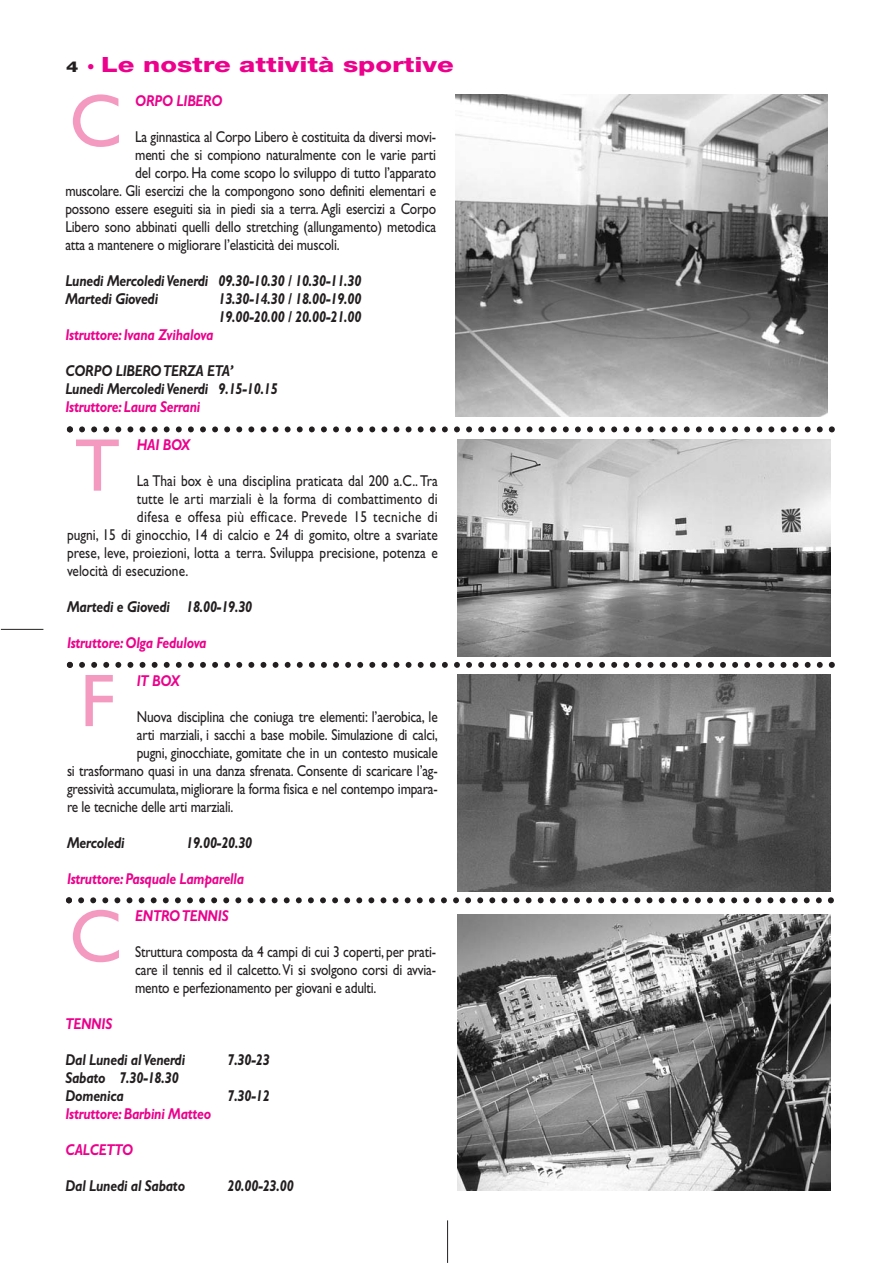
<style>
.page{position:relative;width:893px;height:1263px;background:#fff}
.page>*{position:absolute;margin:0;border:0;box-sizing:border-box;transform-origin:0 0}
.t1{font:75px "Gill Sans";color:#f49ac1}
.t2{font:800 21px "Helvetica Neue";color:#ec008c;scale:1.3 1}
.t3{font:15.75px/18px "Gill Sans";letter-spacing:-.015em;color:#231f20;text-align:justify;scale:.85 1}
.t4{font:italic 700 15.75px/18px "Gill Sans";letter-spacing:-.015em;color:#231f20;scale:.85 1}
.t5{font:italic 700 15.75px "Gill Sans";letter-spacing:-.015em;color:#ec008c;scale:.85 1}
.t6{font:15.75px "Gill Sans";letter-spacing:.01em;color:#231f20;scale:.85 1}
.t7{font:15.75px "Gill Sans";letter-spacing:.03em;color:#231f20;scale:.85 1}
.s1{font-size:15px;color:#231f20}
.s2{font-size:15px}
</style>
<div class="page">
<hr style="left:447px;top:1220px;width:1px;height:43px;background:#231f20">
<hr style="left:1px;top:629px;width:42px;height:1px;background:#231f20">
<img style="left:458px;top:439px;width:372px;height:217px">
<svg style="left:67px;top:426px;width:767px;height:6px"></svg>
<img style="left:458px;top:675px;width:372px;height:217px">
<svg style="left:67px;top:662px;width:767px;height:6px"></svg>
<svg style="left:66px;top:897px;width:767px;height:6px"></svg>
<img style="left:455px;top:94px;width:373px;height:323px">
<img style="left:458px;top:915px;width:372px;height:276px">
<h2 class="t2" style="left:66px;top:57px;width:299px"><span class="s1">4</span> <span class="s2">•</span> Le nostre attività sportive</h2>
<h1 class="t1" style="left:69px;top:95px;width:55px">C</h1>
<p class="t5" style="left:135px;top:95px;width:104px">ORPO LIBERO</p>
<p class="t3" style="left:135px;top:129px;width:355px">La ginnastica al Corpo Libero è costituita da diversi movi-</p>
<p class="t3" style="left:135px;top:147px;width:355px">menti che si compiono naturalmente con le varie parti</p>
<p class="t3" style="left:135px;top:165px;width:355px">del corpo. Ha come scopo lo sviluppo di tutto l’apparato</p>
<p class="t3" style="left:65px;top:183px;width:437px">muscolare. Gli esercizi che la compongono sono definiti elementari e</p>
<p class="t3" style="left:65px;top:201px;width:437px">possono essere eseguiti sia in piedi sia a terra. Agli esercizi a Corpo</p>
<p class="t3" style="left:65px;top:219px;width:437px">Libero sono abbinati quelli dello stretching (allungamento) metodica</p>
<p class="t3" style="left:65px;top:237px;width:324px">atta a mantenere o migliorare l’elasticità dei muscoli.</p>
<p class="t4" style="left:65px;top:273px;width:350px">Lunedi Mercoledi Venerdi 09.30-10.30 / 10.30-11.30<br>Martedi Giovedi</p>
<p class="t4" style="left:218px;top:291px;width:170px">13.30-14.30 / 18.00-19.00<br>19.00-20.00 / 20.00-21.00</p>
<p class="t5" style="left:65px;top:329px;width:176px">Istruttore: Ivana Zvihalova</p>
<p class="t4" style="left:65px;top:363px;width:251px">CORPO LIBERO TERZA ETA’<br>Lunedi Mercoledi Venerdi 9.15-10.15</p>
<p class="t5" style="left:65px;top:401px;width:160px">Istruttore: Laura Serrani</p>
<p class="t5" style="left:137px;top:440px;width:64px">HAI BOX</p>
<p class="t3" style="left:137px;top:474px;width:355px">La Thai box è una disciplina praticata dal 200 a.C.. Tra</p>
<p class="t6" style="left:137px;top:494px;width:355px">tutte le arti marziali è la forma di combattimento di</p>
<p class="t7" style="left:137px;top:512px;width:355px">difesa e offesa più efficace. Prevede 15 tecniche di</p>
<p class="t3" style="left:67px;top:528px;width:437px">pugni, 15 di ginocchio, 14 di calcio e 24 di gomito, oltre a svariate</p>
<p class="t3" style="left:67px;top:546px;width:437px">prese, leve, proiezioni, lotta a terra. Sviluppa precisione, potenza e</p>
<p class="t3" style="left:67px;top:564px;width:144px">velocità di esecuzione.</p>
<p class="t4" style="left:67px;top:600px;width:220px">Martedi e Giovedi 18.00-19.30</p>
<p class="t5" style="left:67px;top:638px;width:166px">Istruttore: Olga Fedulova</p>
<h1 class="t1" style="left:75px;top:440px;width:47px">T</h1>
<p class="t5" style="left:137px;top:675px;width:52px">IT BOX</p>
<p class="t3" style="left:137px;top:709px;width:355px">Nuova disciplina che coniuga tre elementi: l’aerobica, le</p>
<p class="t3" style="left:137px;top:727px;width:355px">arti marziali, i sacchi a base mobile. Simulazione di calci,</p>
<p class="t3" style="left:137px;top:745px;width:355px">pugni, ginocchiate, gomitate che in un contesto musicale</p>
<p class="t3" style="left:67px;top:763px;width:437px">si trasformano quasi in una danza sfrenata. Consente di scaricare l’ag-</p>
<p class="t3" style="left:67px;top:781px;width:437px">gressività accumulata, migliorare la forma fisica e nel contempo impara-</p>
<p class="t3" style="left:67px;top:799px;width:197px">re le tecniche delle arti marziali.</p>
<p class="t4" style="left:67px;top:835px;width:69px">Mercoledi</p>
<p class="t4" style="left:186px;top:835px;width:79px">19.00-20.30</p>
<p class="t5" style="left:67px;top:873px;width:210px">Istruttore: Pasquale Lamparella</p>
<h1 class="t1" style="left:80px;top:675px;width:37px">F</h1>
<h1 class="t1" style="left:69px;top:910px;width:55px">C</h1>
<p class="t5" style="left:135px;top:910px;width:111px">ENTRO TENNIS</p>
<p class="t3" style="left:135px;top:945px;width:355px">Struttura composta da 4 campi di cui 3 coperti, per prati&shy;care il tennis ed il calcetto.Vi si svolgono corsi di avvia&shy;mento e perfezionamento per giovani e adulti.</p>
<p class="t5" style="left:65px;top:1018px;width:57px">TENNIS</p>
<p class="t4" style="left:65px;top:1053px;width:142px">Dal Lunedi al Venerdi</p>
<p class="t4" style="left:227px;top:1053px;width:51px">7.30-23</p>
<p class="t4" style="left:65px;top:1071px;width:135px">Sabato 7.30-18.30<br>Domenica</p>
<p class="t4" style="left:227px;top:1089px;width:51px">7.30-12</p>
<p class="t5" style="left:65px;top:1108px;width:173px">Istruttore: Barbini Matteo</p>
<p class="t5" style="left:65px;top:1144px;width:81px">CALCETTO</p>
<p class="t4" style="left:65px;top:1179px;width:142px">Dal Lunedi al Sabato</p>
<p class="t4" style="left:227px;top:1179px;width:79px">20.00-23.00</p>
</div>
